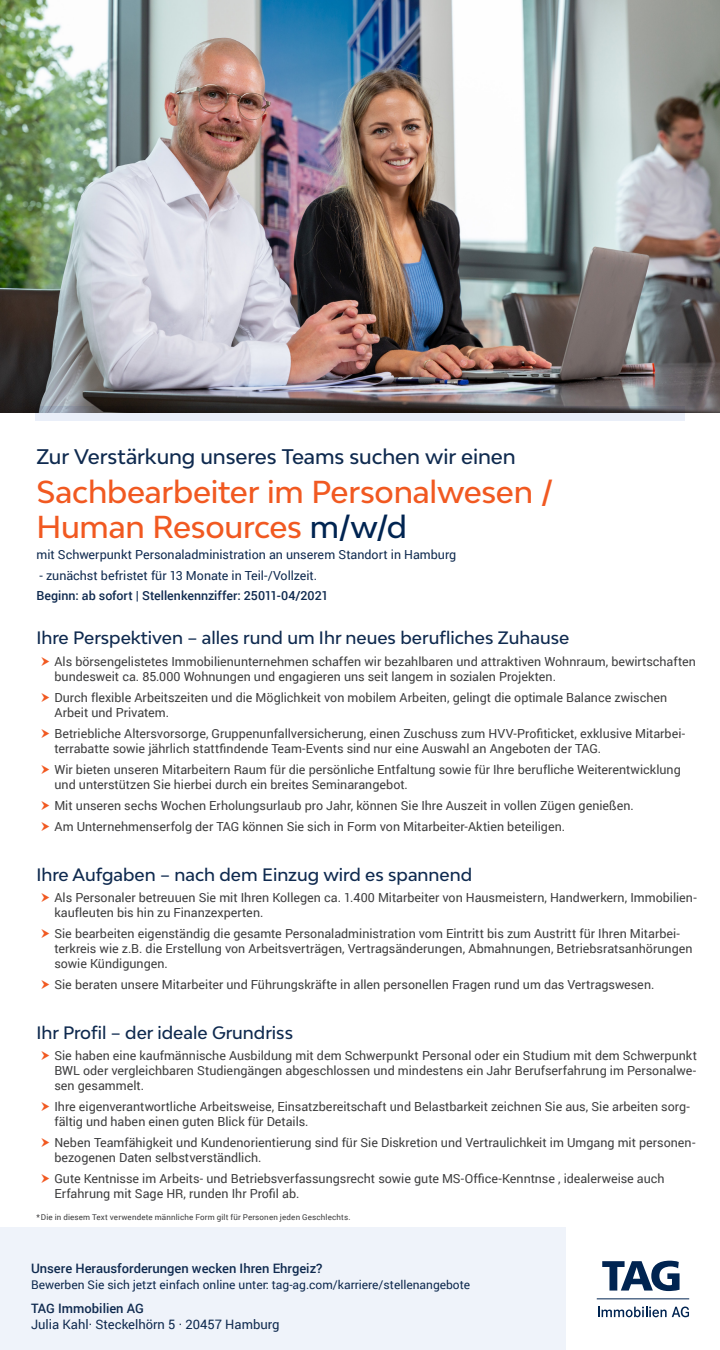
<style>
.page{position:relative;width:720px;height:1350px;background:#fff}
.page>*{position:absolute;margin:0;border:0;box-sizing:border-box;transform-origin:0 0}
.Beruf{font:500 30px/35px "Bw Modelica";letter-spacing:-.01em;color:#f15921}
._1__Zeile{font:500 20px "Bw Modelica";letter-spacing:-.005em;color:#0f2a4f}
.Überschrift{font:500 17px "Bw Modelica";color:#0f2a4f}
.t1{font:13px/15.6px "Roboto";color:#0f2a4f}
.t2{font:500 13px "Roboto";color:#0f2a4f}
.t3{font:12.5px/15px "Roboto";color:#3e3e3f}
.Beruf-2{font:12.5px "Roboto";color:#0f2a4f}
.Beruf-3{font:500 12.5px "Roboto";color:#0f2a4f}
.t4{font:12px "Roboto";color:#0f2a4f}
.Aufzählung_orange{font:8px "Roboto";letter-spacing:.015em;color:#3e3e3f}
.s1{color:#002451}
.s2{font-weight:500}
</style>
<div class="page">
<img style="left:1px;top:0;width:719px;height:413px">
<svg style="left:35px;top:406px;width:650px;height:15px;background:#95969c"></svg>
<div style="left:0;top:1228px;width:566px;height:122px;background:#eff3fa"></div>
<svg style="left:602px;top:1261px;width:78px;height:30px"></svg>
<svg style="left:598px;top:1307px;width:91px;height:10px"></svg>
<hr style="left:597px;top:1298px;width:92px;height:1px;background:#002451">
<p class="_1__Zeile" style="left:36px;top:443px;width:481px">Zur Verstärkung unseres Teams suchen wir einen</p>
<p class="Beruf" style="left:36px;top:473px;width:519px">Sachbearbeiter im Personalwesen /<br>Human Resources <span class="s1">m/w/d</span></p>
<p class="Beruf-2" style="left:36px;top:545px;width:421px">mit Schwerpunkt Personaladministration an unserem Standort in Hamburg</p>
<p class="Beruf-2" style="left:40px;top:566px;width:279px">- zunächst befristet für 13 Monate in Teil-/Vollzeit.</p>
<p class="Beruf-3" style="left:36px;top:586px;width:294px">Beginn: ab sofort | Stellenkennziffer: 25011-04/2021</p>
<p class="Überschrift" style="left:36px;top:626px;width:534px">Ihre Perspektiven – alles rund um Ihr neues berufliches Zuhause</p>
<p class="t3" style="left:54px;top:653px;width:643px">Als börsengelistetes Immobilienunternehmen schaffen wir bezahlbaren und attraktiven Wohnraum, bewirtschaften bundesweit ca. 85.000 Wohnungen und engagieren uns seit langem in sozialen Projekten.</p>
<p class="t3" style="left:54px;top:689px;width:614px">Durch flexible Arbeitszeiten und die Möglichkeit von mobilem Arbeiten, gelingt die optimale Balance zwischen<br>Arbeit und Privatem.</p>
<p class="t3" style="left:54px;top:725px;width:632px">Betriebliche Altersvorsorge, Gruppenunfallversicherung, einen Zuschuss zum HVV-Profiticket, exklusive Mitarbei&shy;terrabatte sowie jährlich stattfindende Team-Events sind nur eine Auswahl an Angeboten der TAG.</p>
<p class="t3" style="left:54px;top:761px;width:628px">Wir bieten unseren Mitarbeitern Raum für die persönliche Entfaltung sowie für Ihre berufliche Weiterentwicklung und unterstützen Sie hierbei durch ein breites Seminarangebot.</p>
<p class="t3" style="left:54px;top:797px;width:581px">Mit unseren sechs Wochen Erholungsurlaub pro Jahr, können Sie Ihre Auszeit in vollen Zügen genießen.</p>
<p class="t3" style="left:54px;top:818px;width:512px">Am Unternehmenserfolg der TAG können Sie sich in Form von Mitarbeiter-Aktien beteiligen.</p>
<p class="Überschrift" style="left:36px;top:863px;width:437px">Ihre Aufgaben – nach dem Einzug wird es spannend</p>
<p class="t3" style="left:54px;top:889px;width:644px">Als Personaler betreuuen Sie mit Ihren Kollegen ca. 1.400 Mitarbeiter von Hausmeistern, Handwerkern, Immobilien&shy;kaufleuten bis hin zu Finanzexperten.</p>
<p class="t3" style="left:54px;top:925px;width:640px">Sie bearbeiten eigenständig die gesamte Personaladministration vom Eintritt bis zum Austritt für Ihren Mitarbei&shy;terkreis wie z.B. die Erstellung von Arbeitsverträgen, Vertragsänderungen, Abmahnungen, Betriebsratsanhörungen sowie Kündigungen.</p>
<p class="t3" style="left:54px;top:976px;width:602px">Sie beraten unsere Mitarbeiter und Führungskräfte in allen personellen Fragen rund um das Vertragswesen.</p>
<p class="Überschrift" style="left:36px;top:1021px;width:258px">Ihr Profil – der ideale Grundriss</p>
<p class="t3" style="left:54px;top:1047px;width:644px;text-align:justify">Sie haben eine kaufmännische Ausbildung mit dem Schwerpunkt Personal oder ein Studium mit dem Schwerpunkt BWL oder vergleichbaren Studiengängen abgeschlossen und mindestens ein Jahr Berufserfahrung im Personalwe&shy;sen gesammelt.</p>
<p class="t3" style="left:54px;top:1098px;width:637px">Ihre eigenverantwortliche Arbeitsweise, Einsatzbereitschaft und Belastbarkeit zeichnen Sie aus, Sie arbeiten sorg&shy;fältig und haben einen guten Blick für Details.</p>
<p class="t3" style="left:54px;top:1134px;width:643px">Neben Teamfähigkeit und Kundenorientierung sind für Sie Diskretion und Vertraulichkeit im Umgang mit personen&shy;bezogenen Daten selbstverständlich.</p>
<p class="t3" style="left:54px;top:1170px;width:612px">Gute Kentnisse im Arbeits- und Betriebsverfassungsrecht sowie gute MS-Office-Kenntnse , idealerweise auch<br>Erfahrung mit Sage HR, runden Ihr Profil ab.</p>
<p class="Aufzählung_orange" style="left:36px;top:1211px;width:316px">* Die in diesem Text verwendete männliche Form gilt für Personen jeden Geschlechts.</p>
<p class="t2" style="left:31px;top:1260px;width:293px">Unsere Herausforderungen wecken Ihren Ehrgeiz?</p>
<p class="t4" style="left:31px;top:1276px;width:441px">Bewerben Sie sich jetzt einfach online unter: tag-ag.com/karriere/stellenangebote</p>
<p class="t1" style="left:31px;top:1300px;width:250px"><span class="s2">TAG Immobilien AG<br></span>Julia Kahl· Steckelhörn 5 · 20457 Hamburg</p>
</div>
